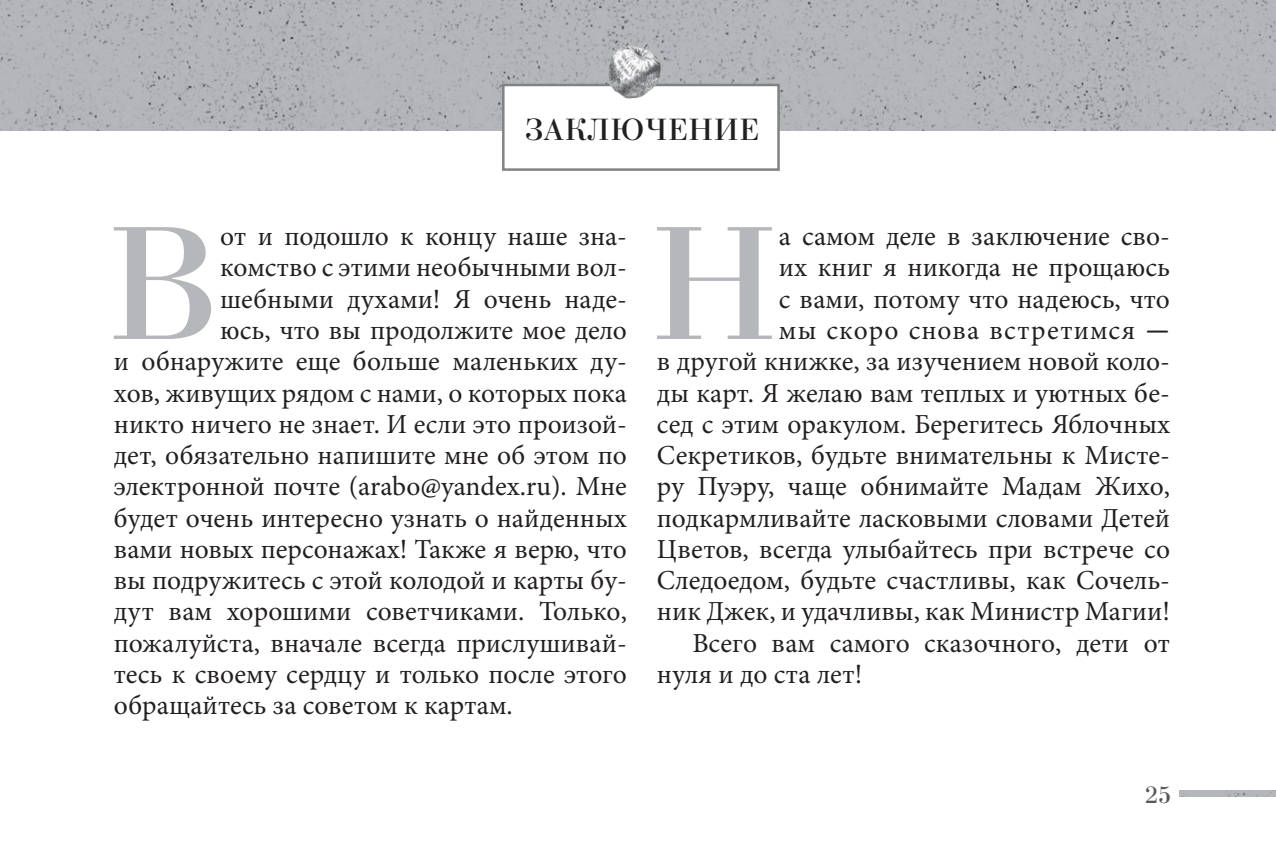
<style>
.page{position:relative;width:1276px;height:851px;background:#fff}
.page>*{position:absolute;margin:0;border:0;box-sizing:border-box;transform-origin:0 0}
.BT_1{font:170.75px "Bodoni C";color:#b6b7bb}
.t1{font:32.5px "Bodoni C";letter-spacing:.025em;color:#231f20}
.BT_1-2{font:27.5px/31.2px "Minion Pro";color:#231f20;text-align:right}
.t2{font:25px "Bodoni C";color:#57585a}
.s1{font-family:"Calibri"}
</style>
<div class="page">
<img style="left:1179px;top:790px;width:97px;height:6px">
<img style="left:0;top:0;width:1276px;height:130px">
<div style="left:502px;top:84px;width:278px;height:87px;background:#fff;border:2px solid #808285"></div>
<img style="left:567px;top:15px;width:121px;height:84px">
<p class="t1" style="left:525px;top:112px;width:236px">ЗАКЛЮЧЕНИЕ</p>
<p class="BT_1" style="left:107px;top:192px;width:115px">В</p>
<p class="BT_1-2" style="left:220px;top:221px;width:408px">от и подошло к концу наше зна-</p>
<p class="BT_1-2" style="left:220px;top:252px;width:408px">комство с этими необычными вол-</p>
<p class="BT_1-2" style="left:220px;top:283px;width:408px">шебными духами! Я очень наде-</p>
<p class="BT_1-2" style="left:220px;top:314px;width:408px">юсь, что вы продолжите мое дело</p>
<p class="BT_1-2" style="left:114px;top:346px;width:514px">и обнаружите еще больше маленьких ду-</p>
<p class="BT_1-2" style="left:114px;top:377px;width:514px">хов, живущих рядом с нами, о которых пока</p>
<p class="BT_1-2" style="left:114px;top:408px;width:514px">никто ничего не знает. И если это произой-</p>
<p class="BT_1-2" style="left:114px;top:439px;width:514px">дет, обязательно напишите мне об этом по</p>
<p class="BT_1-2" style="left:114px;top:471px;width:514px">электронной почте (arabo@yandex.ru). Мне</p>
<p class="BT_1-2" style="left:114px;top:502px;width:514px">будет очень интересно узнать о найденных</p>
<p class="BT_1-2" style="left:114px;top:533px;width:514px">вами новых персонажах! Также я верю, что</p>
<p class="BT_1-2" style="left:114px;top:564px;width:514px">вы подружитесь с этой колодой и карты бу-</p>
<p class="BT_1-2" style="left:114px;top:596px;width:514px">дут вам хорошими советчиками. Только,</p>
<p class="BT_1-2" style="left:114px;top:627px;width:514px">пожалуйста, вначале всегда прислушивай-</p>
<p class="BT_1-2" style="left:114px;top:658px;width:514px">тесь к своему сердцу и только после этого</p>
<p class="BT_1-2" style="left:114px;top:689px;width:400px">обращайтесь за советом к картам.</p>
<p class="BT_1" style="left:650px;top:192px;width:131px">Н</p>
<p class="BT_1-2" style="left:657px;top:221px;width:514px">а самом деле в заключение сво-<br>их книг я никогда не прощаюсь<br>с вами, потому что надеюсь, что<br>мы скоро снова встретимся <span class="s1">―<br></span>в другой книжке, за изучением новой коло&shy;ды карт. Я желаю вам теплых и уютных бе&shy;сед с этим оракулом. Берегитесь Яблочных Секретиков, будьте внимательны к Мисте&shy;ру Пуэру, чаще обнимайте Мадам Жихо, подкармливайте ласковыми словами Детей Цветов, всегда улыбайтесь при встрече со Следоедом, будьте счастливы, как Сочель&shy;ник Джек, и удачливы, как Министр Магии!</p>
<p class="BT_1-2" style="left:657px;top:627px;width:514px;text-align:left;text-indent:35px">Всего вам самого сказочного, дети от нуля и до ста лет!</p>
<p class="t2" style="left:1145px;top:781px;width:28px">25</p>
</div>
